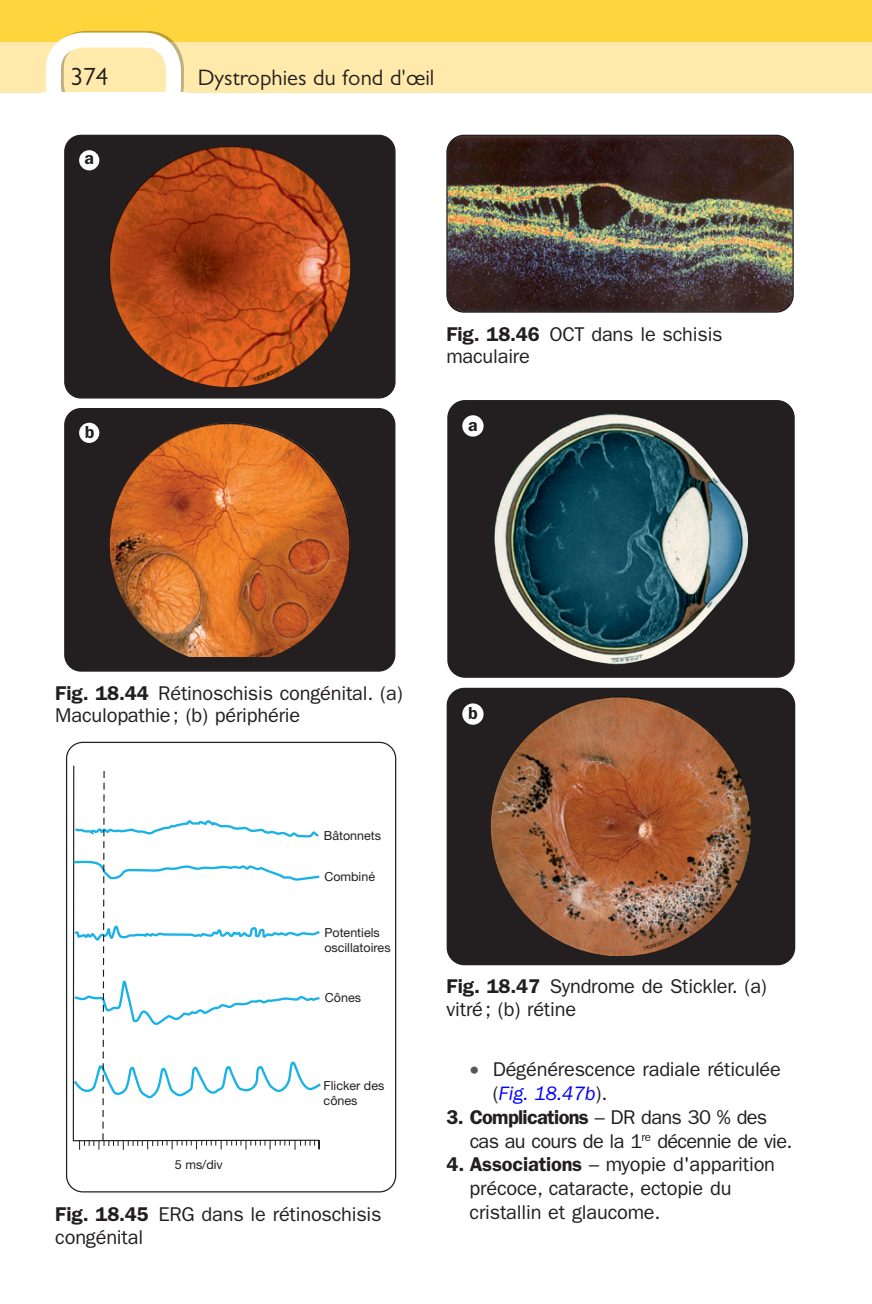
<style>
.page{position:relative;width:872px;height:1304px;background:#fff}
.page>*{position:absolute;margin:0;border:0;box-sizing:border-box;transform-origin:0 0}
.t1{font:25px "Gill Sans";color:#231f20}
.t2{font:22.5px "Gill Sans";color:#231f20}
.t3{font:20px/22.5px "Franklin Gothic";letter-spacing:-.01em;color:#231f20}
.t4{font:20px/23.8px "Franklin Gothic";letter-spacing:-.035em;color:#231f20}
.t5{font:600 17.5px "Franklin Gothic";color:#231f20}
.t6{font:12.5px/15px "Helvetica Neue";color:#231f20}
.s1{font-weight:600}
.s2{color:#57585a}
.s3{font-style:italic;color:#00f}
</style>
<div class="page">
<div style="left:0;top:0;width:872px;height:92px;background:#ffd53e"></div>
<div style="left:0;top:42px;width:872px;height:50px;background:#ffeaab"></div>
<svg style="left:46px;top:31px;width:138px;height:61px"></svg>
<svg style="left:72px;top:821px;width:249px;height:278px"></svg>
<svg style="left:79px;top:771px;width:240px;height:379px"></svg>
<img style="left:448px;top:135px;width:345px;height:177px">
<div style="left:446px;top:135px;width:347px;height:178px;border:1px solid #231f20;border-radius:17px"></div>
<div style="left:448px;top:401px;width:346px;height:276px;background:#231f20;border-radius:17px"></div>
<div style="left:447px;top:400px;width:347px;height:278px;border:1px solid #231f20;border-radius:17px"></div>
<div style="left:447px;top:688px;width:347px;height:277px;background:#231f20;border-radius:17px"></div>
<div style="left:446px;top:688px;width:349px;height:277px;border:1px solid #231f20;border-radius:17px"></div>
<div style="left:462px;top:415px;width:21px;height:22px;background:#fff;border-radius:50%"></div>
<div style="left:462px;top:703px;width:21px;height:22px;background:#fff;border-radius:50%"></div>
<img style="left:494px;top:413px;width:254px;height:252px">
<img style="left:491px;top:696px;width:260px;height:261px;border-radius:130px">
<div style="left:65px;top:409px;width:330px;height:262px;background:#231f20;border-radius:16px"></div>
<div style="left:64px;top:408px;width:331px;height:264px;border:1px solid #231f20;border-radius:16px"></div>
<div style="left:65px;top:135px;width:330px;height:263px;background:#231f20;border-radius:16px"></div>
<div style="left:64px;top:135px;width:331px;height:264px;border:1px solid #231f20;border-radius:16px"></div>
<img style="left:109px;top:146px;width:241px;height:241px;border-radius:121px">
<img style="left:109px;top:423px;width:241px;height:241px;border-radius:121px">
<div style="left:186px;top:658px;width:86px;height:9px;background:#231f20"></div>
<div style="left:79px;top:150px;width:20px;height:20px;background:#fff;border-radius:50%"></div>
<div style="left:79px;top:423px;width:20px;height:20px;background:#fff;border-radius:50%"></div>
<p class="t1" style="left:71px;top:62px;width:39px">374</p>
<p class="t2" style="left:198px;top:65px;width:238px">Dystrophies du fond d'œil</p>
<p class="t5" style="left:84px;top:148px;width:11px">a</p>
<p class="t5" style="left:85px;top:422px;width:11px">b</p>
<p class="t3" style="left:446px;top:323px;width:278px"><span class="s1">Fig. 18.46</span> OCT dans le schisis maculaire</p>
<p class="t5" style="left:468px;top:415px;width:11px">a</p>
<p class="t3" style="left:55px;top:682px;width:349px"><span class="s1">Fig. 18.44</span> Rétinoschisis congénital. (a)<br>Maculopathie ; (b) périphérie</p>
<p class="t6" style="left:324px;top:828px;width:59px">Bâtonnets</p>
<p class="t6" style="left:324px;top:869px;width:52px">Combiné</p>
<p class="t6" style="left:324px;top:924px;width:68px">Potentiels oscillatoires</p>
<p class="t6" style="left:325px;top:990px;width:38px">Cônes</p>
<p class="t6" style="left:175px;top:1157px;width:49px">5 ms/div</p>
<p class="t6" style="left:324px;top:1078px;width:62px">Flicker des cônes</p>
<p class="t3" style="left:55px;top:1203px;width:328px"><span class="s1">Fig. 18.45</span> ERG dans le rétinoschisis congénital</p>
<p class="t5" style="left:468px;top:703px;width:11px">b</p>
<p class="t3" style="left:446px;top:975px;width:322px"><span class="s1">Fig. 18.47</span> Syndrome de Stickler. (a) vitré ; (b) rétine</p>
<p class="t3" style="left:493px;top:1058px;width:290px;line-height:23.8px;text-indent:-23px"><span class="s2">•</span> Dégénérescence radiale réticulée ( <span class="s3">Fig. 18.47b</span> ).</p>
<p class="t4" style="left:469px;top:1105px;width:324px;text-indent:-23px"><span class="s1">3. Complications</span> – DR dans 30 % des cas au cours de la 1 <sup>re</sup> décennie de vie.</p>
<p class="t3" style="left:469px;top:1153px;width:307px;line-height:23.8px;text-indent:-23px"><span class="s1">4. Associations</span> – myopie d'apparition précoce, cataracte, ectopie du cristallin et glaucome.</p>
</div>
